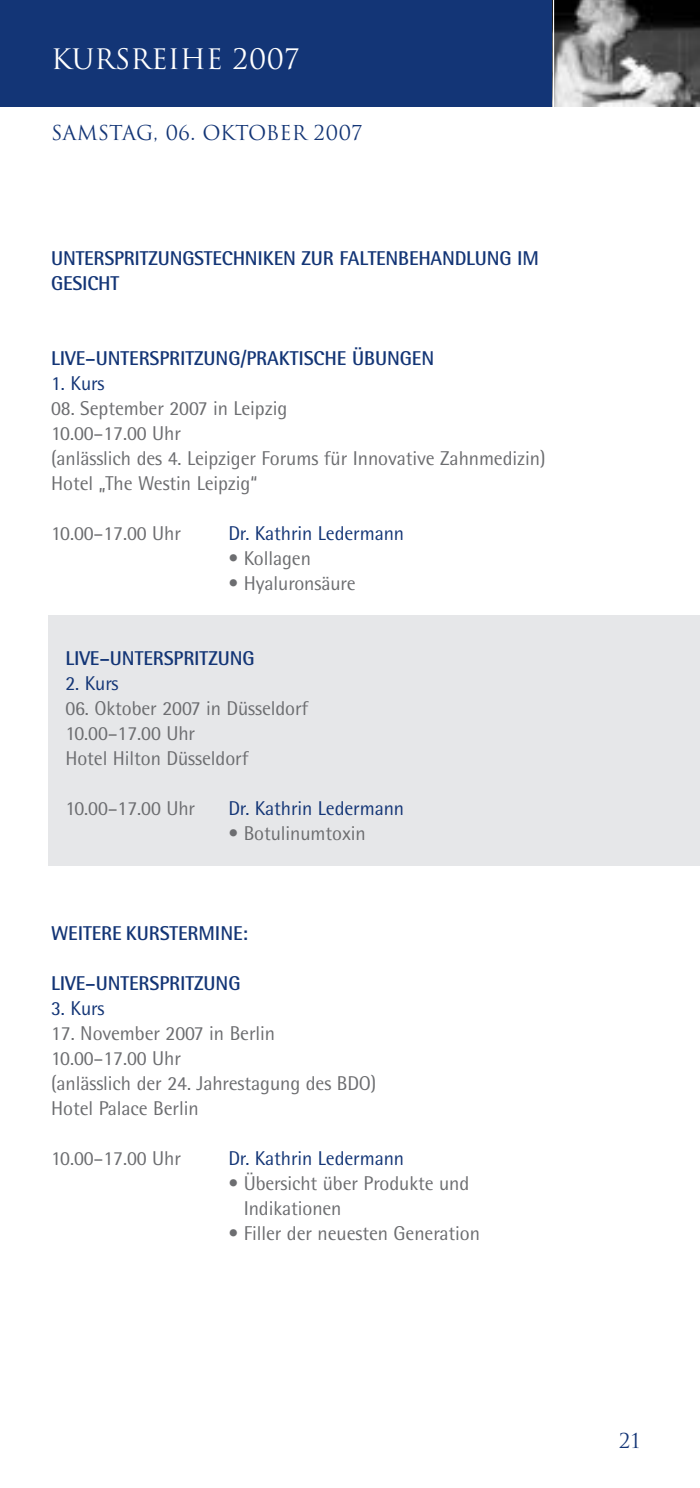
<style>
.page{position:relative;width:700px;height:1488px;background:#fff}
.page>*{position:absolute;margin:0;border:0;box-sizing:border-box;transform-origin:0 0}
.t1{font:27.5px "Trajan";color:#fff}
.t2{font:20px/25px "Rotis Semi Sans";letter-spacing:-.005em;color:#6c6d70}
.t3{font:700 20px/25px "Rotis Semi Sans";letter-spacing:-.005em;color:#133576}
.t4{font:20px "Rotis Semi Sans";letter-spacing:-.005em;color:#133576}
.t5{font:20px "Trajan";color:#133576}
</style>
<div class="page">
<div style="left:0;top:0;width:700px;height:106px;background:#133576"></div>
<div style="left:49px;top:615px;width:651px;height:250px;background:#e6e7e9"></div>
<img style="left:554px;top:0;width:146px;height:106px">
<hr style="left:553px;top:0;width:1px;height:112px;background:#fff">
<h1 class="t1" style="left:51px;top:43px;width:250px">KURSREIHE 2007</h1>
<p class="t5" style="left:51px;top:121px;width:313px">SAMStag, 06. OKTOBER 2007</p>
<p class="t3" style="left:51px;top:248px;width:489px">UNTERSPRITZUNGSTECHNIKEN ZUR FALTENBEHANDLUNG IM<br>GESICHT</p>
<p class="t3" style="left:51px;top:348px;width:385px">LIVE–UNTERSPRITZUNG/PRAKTISCHE ÜBUNGEN</p>
<p class="t4" style="left:51px;top:376px;width:55px">1. Kurs</p>
<p class="t2" style="left:51px;top:398px;width:496px">08. September 2007 in Leipzig<br>10.00–17.00 Uhr<br>(anlässlich des 4. Leipziger Forums für Innovative Zahnmedizin)<br>Hotel „The Westin Leipzig“</p>
<p class="t2" style="left:51px;top:523px;width:131px">10.00–17.00 Uhr</p>
<p class="t4" style="left:228px;top:526px;width:177px">Dr. Kathrin Ledermann</p>
<p class="t2" style="left:228px;top:548px;width:84px">• Kollagen</p>
<p class="t2" style="left:228px;top:573px;width:129px">• Hyaluronsäure</p>
<p class="t3" style="left:65px;top:648px;width:191px">LIVE–UNTERSPRITZUNG</p>
<p class="t4" style="left:65px;top:676px;width:55px">2. Kurs</p>
<p class="t2" style="left:65px;top:698px;width:245px">06. Oktober 2007 in Düsseldorf<br>10.00–17.00 Uhr<br>Hotel Hilton Düsseldorf</p>
<p class="t2" style="left:65px;top:798px;width:131px">10.00–17.00 Uhr</p>
<p class="t4" style="left:228px;top:801px;width:177px">Dr. Kathrin Ledermann</p>
<p class="t2" style="left:228px;top:823px;width:139px">• Botulinumtoxin</p>
<p class="t3" style="left:51px;top:923px;width:198px">WEITERE KURSTERMINE:</p>
<p class="t3" style="left:51px;top:973px;width:191px">LIVE–UNTERSPRITZUNG</p>
<p class="t4" style="left:51px;top:1001px;width:55px">3. Kurs</p>
<p class="t2" style="left:51px;top:1023px;width:327px">17. November 2007 in Berlin<br>10.00–17.00 Uhr<br>(anlässlich der 24. Jahrestagung des BDO)<br>Hotel Palace Berlin</p>
<p class="t2" style="left:51px;top:1148px;width:131px">10.00–17.00 Uhr</p>
<p class="t4" style="left:228px;top:1151px;width:177px">Dr. Kathrin Ledermann</p>
<p class="t2" style="left:244px;top:1173px;width:227px;text-indent:-15px">• Übersicht über Produkte und<br>Indikationen</p>
<p class="t2" style="left:228px;top:1223px;width:253px">• Filler der neuesten Generation</p>
<p class="t5" style="left:619px;top:1429px;width:23px">21</p>
</div>
